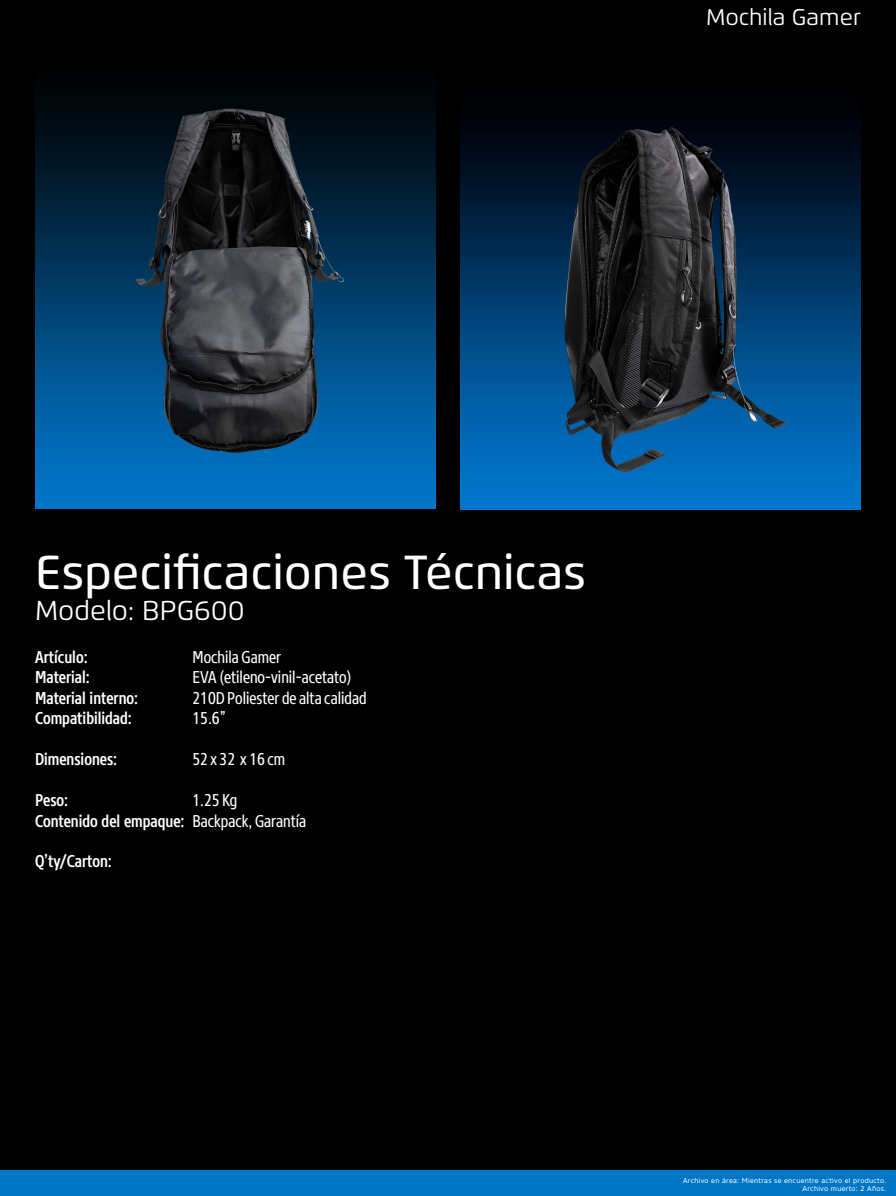
<style>
.page{position:relative;width:896px;height:1196px;background:#fff}
.page>*{position:absolute;margin:0;border:0;box-sizing:border-box;transform-origin:0 0}
.t1{font:500 47.69px "Flexo";color:#fff}
.t2{font:27.21px "Flexo";color:#fff}
.t3{font:22.75px "Flexo";color:#fff}
.t4{font:500 17.06px "Core Sans N57 Cn";color:#fff}
.t5{font:17.06px "Core Sans N47 Cn";color:#fff}
.t6{font:17.06px "Core Sans N47 Cn";letter-spacing:.075em;color:#fff}
.t7{font:7px/7.9px "Core Sans N45";letter-spacing:.04em;color:#fff;text-align:right}
.s1{font-family:"Core Sans N47 Cn";font-weight:400}
</style>
<div class="page">
<div style="left:0;top:0;width:896px;height:1195px;background:#000"></div>
<div style="left:0;top:1170px;width:896px;height:25px;background:#0076c6"></div>
<img style="left:35px;top:99px;width:401px;height:409px">
<img style="left:460px;top:121px;width:401px;height:388px">
<h3 class="t3" style="left:706px;top:3px;width:156px">Mochila Gamer</h3>
<h1 class="t1" style="left:35px;top:543px;width:553px">Especificaciones Técnicas</h1>
<h2 class="t2" style="left:35px;top:594px;width:211px">Modelo: BPG600</h2>
<p class="t4" style="left:35px;top:646px;width:54px">Artículo:</p>
<p class="t5" style="left:193px;top:646px;width:90px">Mochila Gamer</p>
<p class="t4" style="left:35px;top:666px;width:56px">Material:</p>
<p class="t5" style="left:193px;top:667px;width:161px">EVA (etileno-vinil-acetato)</p>
<p class="t4" style="left:35px;top:686px;width:105px">Material interno:</p>
<p class="t5" style="left:193px;top:687px;width:176px">210D Poliester de alta calidad</p>
<p class="t4" style="left:35px;top:707px;width:98px">Compatibilidad:</p>
<p class="t5" style="left:193px;top:707px;width:35px">15.6”</p>
<p class="t4" style="left:35px;top:748px;width:84px">Dimensiones:</p>
<p class="t6" style="left:193px;top:748px;width:94px">52x32 x16cm</p>
<p class="t4" style="left:35px;top:789px;width:35px">Peso:</p>
<p class="t5" style="left:192px;top:789px;width:46px">1.25 Kg</p>
<p class="t4" style="left:35px;top:809px;width:273px">Contenido del empaque: <span class="s1">Backpack, Garantía</span></p>
<p class="t4" style="left:35px;top:850px;width:78px">Q’ty/Carton:</p>
<p class="t7" style="left:683px;top:1176px;width:205px">Archivo en área: Mientras se encuentre activo el producto.<br>Archivo muerto: 2 Años.</p>
</div>
